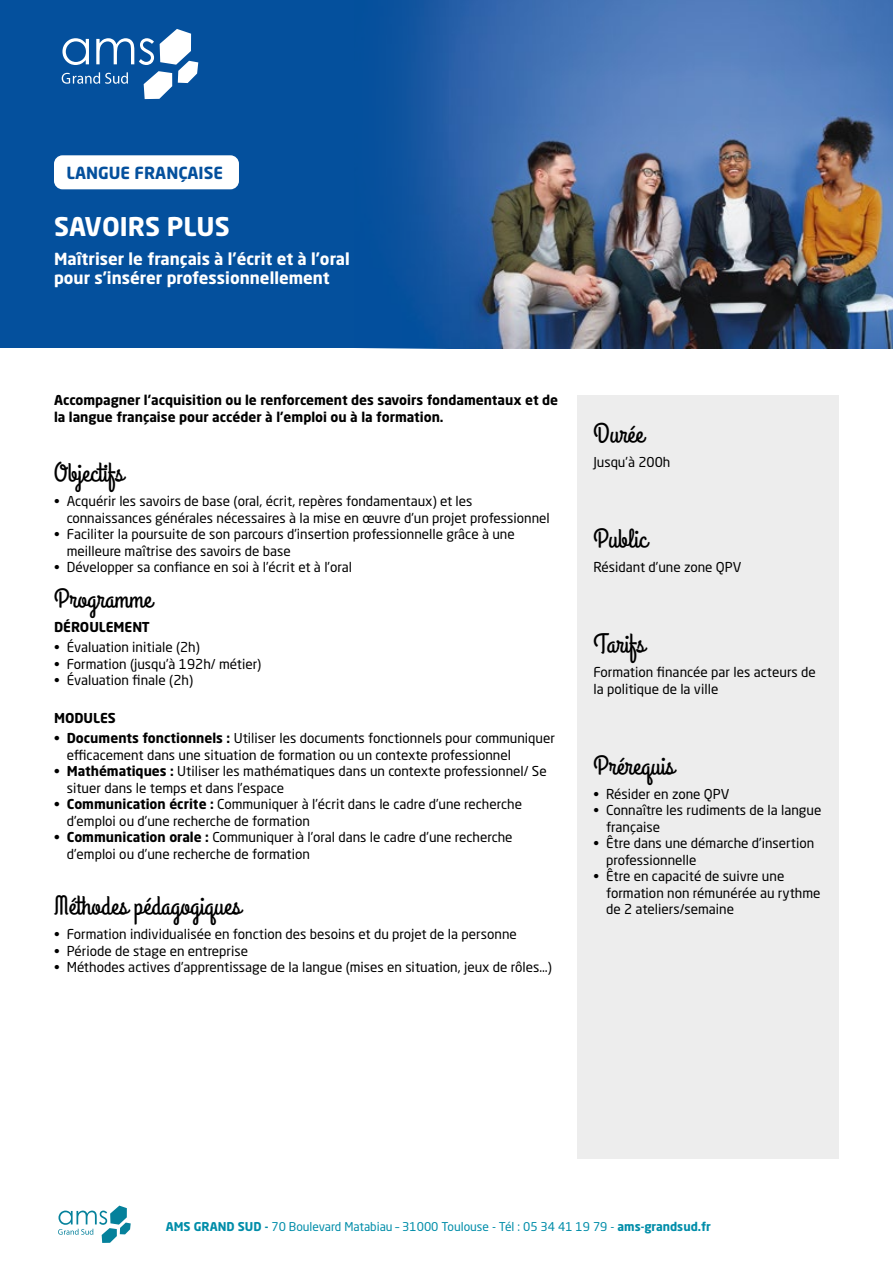
<style>
.page{position:relative;width:893px;height:1263px;background:#fff}
.page>*{position:absolute;margin:0;border:0;box-sizing:border-box;transform-origin:0 0}
.t1{font:27px "Grand Hotel";color:#000}
.t2{font:700 25.5px "Neo Sans W1 G";color:#fff}
.t3{font:700 16.5px/19.8px "Neo Sans W1 G";color:#fff}
.t4{font:700 16.5px "Neo Sans W1 G";color:#04509d}
.t5{font:13.5px/16.5px "Neo Sans W1 G";color:#000}
.t6{font:700 13.5px/16.5px "Neo Sans W1 G";color:#000}
.t7{font:12px "Neo Sans W1 G";color:#008da9}
.s1{font-weight:700}
</style>
<div class="page">
<svg style="left:58px;top:1205px;width:73px;height:38px"></svg>
<div style="left:0;top:0;width:893px;height:348px;background:#04509d"></div>
<img style="left:358px;top:0;width:535px;height:349px">
<div style="left:54px;top:155px;width:185px;height:34px;background:#fff;border-radius:9px"></div>
<svg style="left:62px;top:29px;width:136px;height:70px"></svg>
<div style="left:577px;top:395px;width:262px;height:764px;background:#ededed"></div>
<p class="t4" style="left:67px;top:162px;width:158px">LANGUE FRANÇAISE</p>
<h2 class="t2" style="left:54px;top:211px;width:177px">SAVOIRS PLUS</h2>
<p class="t3" style="left:54px;top:248px;width:297px">Maîtriser le français à l’écrit et à l’oral pour s’insérer professionnellement</p>
<p class="t6" style="left:54px;top:392px;width:506px">Accompagner l’acquisition ou le renforcement des savoirs fondamentaux et de la langue française pour accéder à l’emploi ou à la formation.</p>
<h1 class="t1" style="left:54px;top:456px;width:71px">Objectifs</h1>
<p class="t5" style="left:67px;top:493px;width:485px;text-indent:-13px">• Acquérir les savoirs de base (oral, écrit, repères fondamentaux) et les connaissances générales nécessaires à la mise en œuvre d’un projet professionnel</p>
<p class="t5" style="left:67px;top:526px;width:449px;text-indent:-13px">• Faciliter la poursuite de son parcours d’insertion professionnelle grâce à une meilleure maîtrise des savoirs de base</p>
<p class="t5" style="left:54px;top:559px;width:300px">• Développer sa confiance en soi à l’écrit et à l’oral</p>
<h1 class="t1" style="left:54px;top:581px;width:100px">Programme</h1>
<p class="t6" style="left:54px;top:618px;width:97px">DÉROULEMENT</p>
<p class="t5" style="left:54px;top:639px;width:147px">• Évaluation initiale (2h)</p>
<p class="t5" style="left:54px;top:655px;width:209px">• Formation (jusqu’à 192h/ métier)</p>
<p class="t5" style="left:54px;top:672px;width:141px">• Évaluation finale (2h)</p>
<p class="t6" style="left:54px;top:709px;width:63px">MODULES</p>
<p class="t5" style="left:67px;top:730px;width:490px;text-indent:-13px"><span class="s1">• Documents fonctionnels :</span> Utiliser les documents fonctionnels pour communiquer efficacement dans une situation de formation ou un contexte professionnel</p>
<p class="t5" style="left:67px;top:763px;width:481px;text-indent:-13px"><span class="s1">• Mathématiques :</span> Utiliser les mathématiques dans un contexte professionnel/ Se situer dans le temps et dans l’espace</p>
<p class="t5" style="left:67px;top:796px;width:457px;text-indent:-13px"><span class="s1">• Communication écrite :</span> Communiquer à l’écrit dans le cadre d’une recherche d’emploi ou d’une recherche de formation</p>
<p class="t5" style="left:67px;top:829px;width:447px;text-indent:-13px"><span class="s1">• Communication orale :</span> Communiquer à l’oral dans le cadre d’une recherche d’emploi ou d’une recherche de formation</p>
<h1 class="t1" style="left:54px;top:889px;width:189px">Méthodes pédagogiques</h1>
<p class="t5" style="left:54px;top:926px;width:464px">• Formation individualisée en fonction des besoins et du projet de la personne</p>
<p class="t5" style="left:54px;top:942px;width:196px">• Période de stage en entreprise</p>
<p class="t5" style="left:54px;top:959px;width:499px">• Méthodes actives d’apprentissage de la langue (mises en situation, jeux de rôles…)</p>
<h1 class="t1" style="left:593px;top:416px;width:52px">Durée</h1>
<p class="t5" style="left:593px;top:453px;width:78px">Jusqu’à 200h</p>
<h1 class="t1" style="left:593px;top:521px;width:55px">Public</h1>
<p class="t5" style="left:593px;top:558px;width:150px">Résidant d’une zone QPV</p>
<h1 class="t1" style="left:593px;top:627px;width:53px">Tarifs</h1>
<p class="t5" style="left:593px;top:664px;width:224px">Formation financée par les acteurs de la politique de la ville</p>
<h1 class="t1" style="left:593px;top:748px;width:83px">Prérequis</h1>
<p class="t5" style="left:593px;top:785px;width:138px">• Résider en zone QPV</p>
<p class="t5" style="left:606px;top:802px;width:217px;text-indent:-13px">• Connaître les rudiments de la langue française</p>
<p class="t5" style="left:606px;top:835px;width:210px;text-indent:-13px">• Être dans une démarche d’insertion professionnelle</p>
<p class="t5" style="left:606px;top:868px;width:216px;text-indent:-13px">• Être en capacité de suivre une formation non rémunérée au rythme de 2 ateliers/semaine</p>
<p class="t7" style="left:166px;top:1219px;width:547px"><span class="s1">AMS GRAND SUD -</span> 70 Boulevard Matabiau – 31000 Toulouse - Tél : 05 34 41 19 79 - <span class="s1">ams-grandsud.fr</span></p>
</div>
